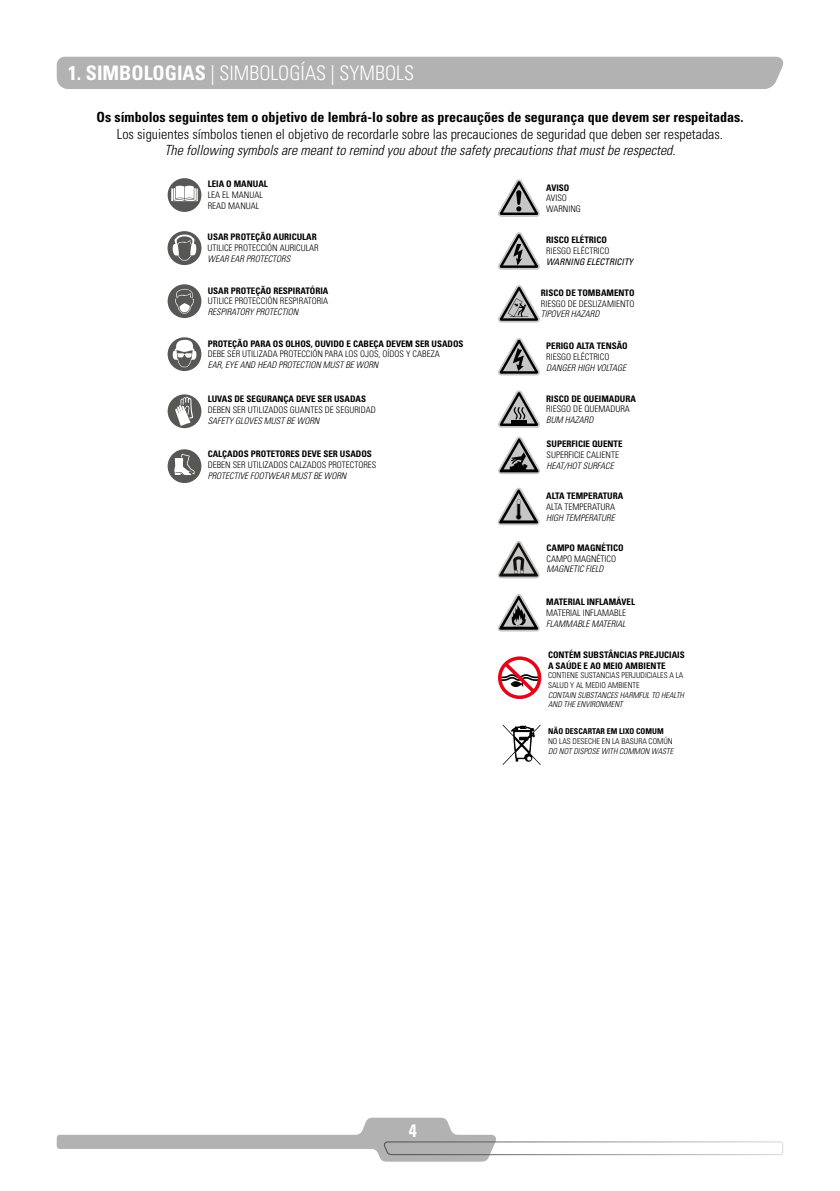
<style>
.page{position:relative;width:840px;height:1191px;background:#fff}
.page>*{position:absolute;margin:0;border:0;box-sizing:border-box;transform-origin:0 0}
.t1{font:300 condensed 20px "Univers LT Std";color:#fff}
.t2{font:700 condensed 18px "Univers LT Std";color:#fff}
.t3{font:300 condensed 14px "Univers LT Std";color:#000}
.t4{font:700 condensed 14px "Univers LT Std";color:#000}
.t5{font:italic 300 condensed 14px "Univers LT Std";color:#000}
.t6{font:300 condensed 9px/10.8px "Univers LT Std";color:#000}
.t7{font:700 condensed 9px/10.8px "Univers LT Std";color:#000}
.t8{font:italic 300 condensed 9px "Univers LT Std";color:#000}
.t9{font:italic condensed 9px "Univers LT Std";color:#000}
.t10{font:300 condensed 8px/9.6px "Univers LT Std";color:#000}
.t11{font:italic 300 condensed 8px/9.6px "Univers LT Std";color:#000}
.t12{font:700 condensed 8px "Univers LT Std";color:#000}
.s1{font-weight:700}
</style>
<div class="page">
<svg style="left:57px;top:1117px;width:726px;height:44px"></svg>
<svg style="left:498px;top:232px;width:41px;height:38px"></svg>
<svg style="left:498px;top:179px;width:41px;height:38px"></svg>
<svg style="left:167px;top:178px;width:34px;height:34px"></svg>
<svg style="left:171px;top:186px;width:27px;height:15px"></svg>
<svg style="left:498px;top:390px;width:41px;height:38px"></svg>
<svg style="left:497px;top:488px;width:42px;height:37px"></svg>
<svg style="left:498px;top:594px;width:41px;height:37px"></svg>
<svg style="left:167px;top:231px;width:34px;height:34px"></svg>
<svg style="left:172px;top:234px;width:24px;height:26px"></svg>
<div style="left:167px;top:394px;width:34px;height:34px;background:#575756;border-radius:50%"></div>
<svg style="left:175px;top:397px;width:18px;height:29px"></svg>
<div style="left:167px;top:449px;width:34px;height:34px;background:#575756;border-radius:50%"></div>
<svg style="left:174px;top:454px;width:21px;height:21px"></svg>
<svg style="left:167px;top:337px;width:34px;height:34px"></svg>
<svg style="left:172px;top:339px;width:25px;height:28px"></svg>
<div style="left:167px;top:284px;width:34px;height:34px;background:#575756;border-radius:50%"></div>
<svg style="left:175px;top:289px;width:19px;height:24px"></svg>
<div style="left:57px;top:57px;width:727px;height:32px;background:#b3b2b2"></div>
<svg style="left:498px;top:338px;width:41px;height:37px"></svg>
<svg style="left:498px;top:437px;width:42px;height:37px"></svg>
<svg style="left:497px;top:541px;width:42px;height:37px"></svg>
<svg style="left:498px;top:285px;width:41px;height:37px"></svg>
<svg style="left:502px;top:725px;width:38px;height:40px"></svg>
<svg style="left:498px;top:656px;width:43px;height:43px"></svg>
<h1 class="t1" style="left:68px;top:61px;width:347px"><span class="s1">1. SIMBOLOGIAS</span> | SIMBOLOGÍAS | SYMBOLS</h1>
<h3 class="t4" style="left:96px;top:108px;width:648px">Os símbolos seguintes tem o objetivo de lembrá-lo sobre as precauções de segurança que devem ser respeitadas.</h3>
<h3 class="t3" style="left:117px;top:125px;width:607px">Los siguientes símbolos tienen el objetivo de recordarle sobre las precauciones de seguridad que deben ser respetadas.</h3>
<h3 class="t5" style="left:164px;top:142px;width:512px">The following symbols are meant to remind you about the safety precautions that must be respected.</h3>
<p class="t7" style="left:208px;top:179px;width:61px">LEIA O MANUAL</p>
<p class="t6" style="left:208px;top:190px;width:57px">LEA EL MANUAL<br>READ MANUAL</p>
<p class="t7" style="left:546px;top:182px;width:25px">AVISO</p>
<p class="t6" style="left:546px;top:193px;width:36px">AVISO<br>WARNING</p>
<p class="t7" style="left:546px;top:235px;width:62px">RISCO ELÉTRICO</p>
<p class="t6" style="left:546px;top:246px;width:64px">RIESGO ELÉCTRICO</p>
<p class="t9" style="left:546px;top:256px;width:88px">WARNING ELECTRICITY</p>
<p class="t7" style="left:207px;top:231px;width:111px">USAR PROTEÇÃO AURICULAR</p>
<p class="t6" style="left:207px;top:242px;width:112px">UTILICE PROTECCIÓN AURICULAR</p>
<p class="t8" style="left:207px;top:253px;width:84px">WEAR EAR PROTECTORS</p>
<p class="t7" style="left:208px;top:285px;width:122px">USAR PROTEÇÃO RESPIRATÓRIA</p>
<p class="t6" style="left:208px;top:296px;width:122px">UTILICE PROTECCIÓN RESPIRATORIA</p>
<p class="t8" style="left:208px;top:307px;width:92px">RESPIRATORY PROTECTION</p>
<p class="t7" style="left:208px;top:338px;width:257px">PROTEÇÃO PARA OS OLHOS, OUVIDO E CABEÇA DEVEM SER USADOS</p>
<p class="t6" style="left:208px;top:349px;width:233px">DEBE SER UTILIZADA PROTECCIÓN PARA LOS OJOS, OÍDOS Y CABEZA</p>
<p class="t8" style="left:208px;top:360px;width:172px">EAR, EYE AND HEAD PROTECTION MUST BE WORN</p>
<p class="t7" style="left:208px;top:394px;width:160px">LUVAS DE SEGURANÇA DEVE SER USADAS</p>
<p class="t6" style="left:208px;top:404px;width:170px">DEBEN SER UTILIZADOS GUANTES DE SEGURIDAD</p>
<p class="t8" style="left:208px;top:415px;width:113px">SAFETY GLOVES MUST BE WORN</p>
<p class="t7" style="left:208px;top:448px;width:166px">CALÇADOS PROTETORES DEVE SER USADOS</p>
<p class="t6" style="left:208px;top:459px;width:170px">DEBEN SER UTILIZADOS CALZADOS PROTECTORES</p>
<p class="t8" style="left:208px;top:470px;width:140px">PROTECTIVE FOOTWEAR MUST BE WORN</p>
<p class="t7" style="left:540px;top:287px;width:95px">RISCO DE TOMBAMENTO</p>
<p class="t6" style="left:540px;top:298px;width:95px">RIESGO DE DESLIZAMIENTO</p>
<p class="t8" style="left:540px;top:309px;width:60px">TIPOVER HAZARD</p>
<p class="t7" style="left:546px;top:341px;width:83px">PERIGO ALTA TENSÃO</p>
<p class="t6" style="left:546px;top:352px;width:64px">RIESGO ELÉCTRICO</p>
<p class="t8" style="left:546px;top:362px;width:81px">DANGER HIGH VOLTAGE</p>
<p class="t7" style="left:546px;top:393px;width:91px">RISCO DE QUEIMADURA</p>
<p class="t6" style="left:546px;top:404px;width:85px">RIESGO DE QUEMADURA</p>
<p class="t8" style="left:546px;top:414px;width:49px">BUM HAZARD</p>
<p class="t7" style="left:546px;top:439px;width:78px">SUPERFICIE QUENTE</p>
<p class="t6" style="left:546px;top:449px;width:74px">SUPERFICIE CALIENTE</p>
<p class="t8" style="left:546px;top:460px;width:69px">HEAT/HOT SURFACE</p>
<p class="t7" style="left:546px;top:490px;width:78px">ALTA TEMPERATURA</p>
<p class="t6" style="left:546px;top:501px;width:70px">ALTA TEMPERATURA</p>
<p class="t8" style="left:546px;top:512px;width:70px">HIGH TEMPERATURE</p>
<p class="t7" style="left:546px;top:542px;width:79px">CAMPO MAGNÉTICO</p>
<p class="t6" style="left:546px;top:553px;width:71px">CAMPO MAGNÉTICO</p>
<p class="t8" style="left:546px;top:564px;width:58px">MAGNETIC FIELD</p>
<p class="t7" style="left:546px;top:596px;width:90px">MATERIAL INFLAMÁVEL</p>
<p class="t6" style="left:546px;top:607px;width:81px">MATERIAL INFLAMABLE</p>
<p class="t8" style="left:546px;top:618px;width:81px">FLAMMABLE MATERIAL</p>
<p class="t7" style="left:547px;top:649px;width:138px">CONTÉM SUBSTÂNCIAS PREJUCIAIS<br>A SAÚDE E AO MEIO AMBIENTE</p>
<p class="t10" style="left:547px;top:671px;width:137px">CONTIENE SUSTANCIAS PERJUDICIALES A LA<br>SALUD Y AL MEDIO AMBIENTE</p>
<p class="t11" style="left:547px;top:690px;width:137px">CONTAIN SUBSTANCES HARMFUL TO HEALTH<br>AND THE ENVIRONMENT</p>
<p class="t12" style="left:547px;top:726px;width:117px">NÃO DESCARTAR EM LIXO COMUM</p>
<p class="t10" style="left:547px;top:736px;width:126px">NO LAS DESECHE EN LA BASURA COMÚN</p>
<p class="t11" style="left:547px;top:746px;width:127px">DO NOT DISPOSE WITH COMMON WASTE</p>
<h2 class="t2" style="left:408px;top:1119px;width:9px">4</h2>
</div>
